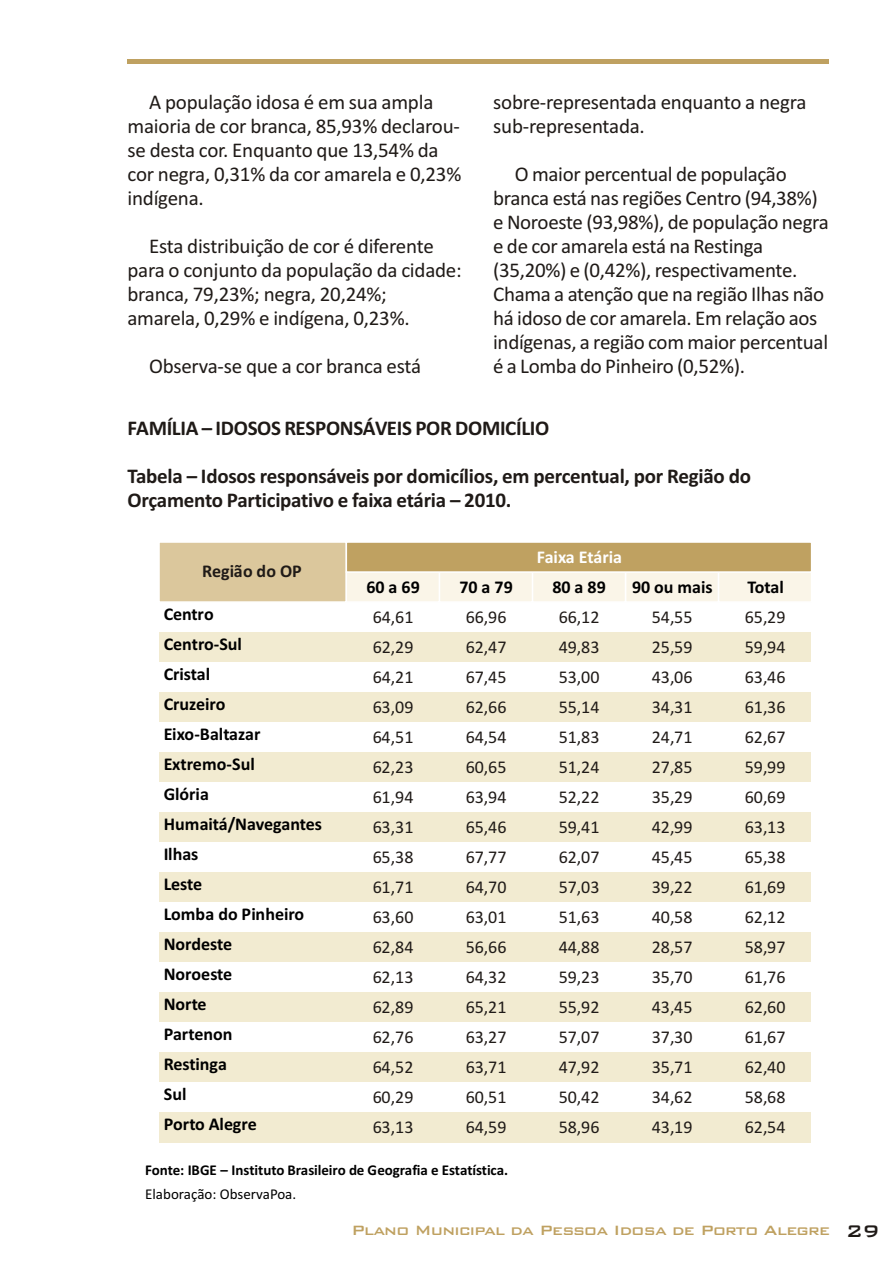
<style>
.page{position:relative;width:893px;height:1263px;background:#fff}
.page>*{position:absolute;margin:0;border:0;box-sizing:border-box;transform-origin:0 0}
.t1{font:21px/24px "Calibri";letter-spacing:-.015em;color:#1f1a17}
.t2{font:700 21px/24px "Calibri";letter-spacing:-.01em;color:#1f1a17}
.t3{font:18px/30px "Calibri";color:#1f1a17;text-align:justify}
.t4{font:700 18px/30px "Calibri";color:#000}
.t5{font:500 18px "Bank Gothic BT";letter-spacing:-.04em;color:#bfa161}
.t6{font:700 18px "Calibri";color:#fff}
.t7{font:700 18px "Calibri";color:#1f1a17}
.t8{font:700 15px "Calibri";color:#000}
.t9{font:15px "Calibri";color:#000}
.s1{font-size:22.5px;color:#1f1a17}
</style>
<div class="page">
<hr style="left:128px;top:60px;width:701px;height:4px;background:#bfa161">
<div style="left:159px;top:632px;width:652px;height:30px;background:#f2ebd1"></div>
<div style="left:159px;top:692px;width:652px;height:30px;background:#f2ebd1"></div>
<div style="left:159px;top:752px;width:652px;height:30px;background:#f2ebd1"></div>
<div style="left:159px;top:812px;width:652px;height:30px;background:#f2ebd1"></div>
<div style="left:159px;top:872px;width:652px;height:30px;background:#f2ebd1"></div>
<div style="left:159px;top:932px;width:652px;height:30px;background:#f2ebd1"></div>
<div style="left:159px;top:992px;width:652px;height:30px;background:#f2ebd1"></div>
<div style="left:159px;top:1052px;width:652px;height:30px;background:#f2ebd1"></div>
<div style="left:159px;top:1112px;width:652px;height:30px;background:#f2ebd1"></div>
<svg style="left:159px;top:542px;width:652px;height:60px"></svg>
<p class="t1" style="left:149px;top:92px;width:286px">A população idosa é em sua ampla</p>
<p class="t1" style="left:493px;top:92px;width:315px">sobre-representada enquanto a negra</p>
<p class="t1" style="left:128px;top:116px;width:334px">maioria de cor branca, 85,93% declarou-</p>
<p class="t1" style="left:493px;top:116px;width:153px">sub-representada.</p>
<p class="t1" style="left:128px;top:140px;width:335px">se desta cor. Enquanto que 13,54% da cor negra, 0,31% da cor amarela e 0,23%</p>
<p class="t1" style="left:515px;top:164px;width:273px">O maior percentual de população</p>
<p class="t1" style="left:128px;top:188px;width:78px">indígena.</p>
<p class="t1" style="left:493px;top:188px;width:337px">branca está nas regiões Centro (94,38%) e Noroeste (93,98%), de população negra</p>
<p class="t1" style="left:149px;top:236px;width:286px">Esta distribuição de cor é diferente</p>
<p class="t1" style="left:493px;top:236px;width:271px">e de cor amarela está na Restinga</p>
<p class="t1" style="left:127px;top:260px;width:336px">para o conjunto da população da cidade:</p>
<p class="t1" style="left:493px;top:260px;width:306px">(35,20%) e (0,42%), respectivamente.</p>
<p class="t1" style="left:127px;top:284px;width:261px">branca, 79,23%; negra, 20,24%;</p>
<p class="t1" style="left:493px;top:284px;width:332px">Chama a atenção que na região Ilhas não</p>
<p class="t1" style="left:127px;top:308px;width:284px">amarela, 0,29% e indígena, 0,23%.</p>
<p class="t1" style="left:493px;top:308px;width:336px">há idoso de cor amarela. Em relação aos indígenas, a região com maior percentual</p>
<p class="t1" style="left:149px;top:356px;width:274px">Observa-se que a cor branca está</p>
<p class="t1" style="left:493px;top:356px;width:253px">é a Lomba do Pinheiro (0,52%).</p>
<p class="t2" style="left:128px;top:417px;width:423px">FAMÍLIA – IDOSOS RESPONSÁVEIS POR DOMICÍLIO</p>
<p class="t2" style="left:128px;top:465px;width:625px">Tabela – Idosos responsáveis por domicílios, em percentual, por Região do<br>Orçamento Participativo e faixa etária – 2010.</p>
<p class="t7" style="left:202px;top:563px;width:101px">Região do OP</p>
<p class="t6" style="left:537px;top:550px;width:87px">Faixa Etária</p>
<p class="t4" style="left:367px;top:573px;width:55px">60 a 69</p>
<p class="t4" style="left:460px;top:573px;width:55px">70 a 79</p>
<p class="t4" style="left:553px;top:573px;width:55px">80 a 89</p>
<p class="t4" style="left:632px;top:573px;width:82px">90 ou mais</p>
<p class="t4" style="left:747px;top:573px;width:38px">Total</p>
<p class="t4" style="left:164px;top:600px;width:160px">Centro<br>Centro-Sul<br>Cristal<br>Cruzeiro<br>Eixo-Baltazar<br>Extremo-Sul<br>Glória<br>Humaitá/Navegantes<br>Ilhas<br>Leste<br>Lomba do Pinheiro<br>Nordeste<br>Noroeste<br>Norte<br>Partenon<br>Restinga<br>Sul<br>Porto Alegre</p>
<p class="t3" style="left:373px;top:604px;width:42px">64,61<br>62,29<br>64,21<br>63,09<br>64,51<br>62,23<br>61,94<br>63,31<br>65,38<br>61,71<br>63,60<br>62,84<br>62,13<br>62,89<br>62,76<br>64,52<br>60,29<br>63,13</p>
<p class="t3" style="left:466px;top:604px;width:42px">66,96<br>62,47<br>67,45<br>62,66<br>64,54<br>60,65<br>63,94<br>65,46<br>67,77<br>64,70<br>63,01<br>56,66<br>64,32<br>65,21<br>63,27<br>63,71<br>60,51<br>64,59</p>
<p class="t3" style="left:559px;top:604px;width:42px">66,12<br>49,83<br>53,00<br>55,14<br>51,83<br>51,24<br>52,22<br>59,41<br>62,07<br>57,03<br>51,63<br>44,88<br>59,23<br>55,92<br>57,07<br>47,92<br>50,42<br>58,96</p>
<p class="t3" style="left:652px;top:604px;width:42px">54,55<br>25,59<br>43,06<br>34,31<br>24,71<br>27,85<br>35,29<br>42,99<br>45,45<br>39,22<br>40,58<br>28,57<br>35,70<br>43,45<br>37,30<br>35,71<br>34,62<br>43,19</p>
<p class="t3" style="left:745px;top:604px;width:42px">65,29<br>59,94<br>63,46<br>61,36<br>62,67<br>59,99<br>60,69<br>63,13<br>65,38<br>61,69<br>62,12<br>58,97<br>61,76<br>62,60<br>61,67<br>62,40<br>58,68<br>62,54</p>
<p class="t8" style="left:145px;top:1164px;width:364px">Fonte: IBGE Instituto Brasileiro de Geografia e Estatística.</p>
<p class="t9" style="left:145px;top:1188px;width:153px">Elaboração: ObservaPoa.</p>
<p class="t8" style="left:221px;top:1164px;width:9px">–</p>
<p class="t5" style="left:351px;top:1221px;width:530px">Plano Municipal da Pessoa Idosa de Porto Alegre <span class="s1">29</span></p>
</div>
